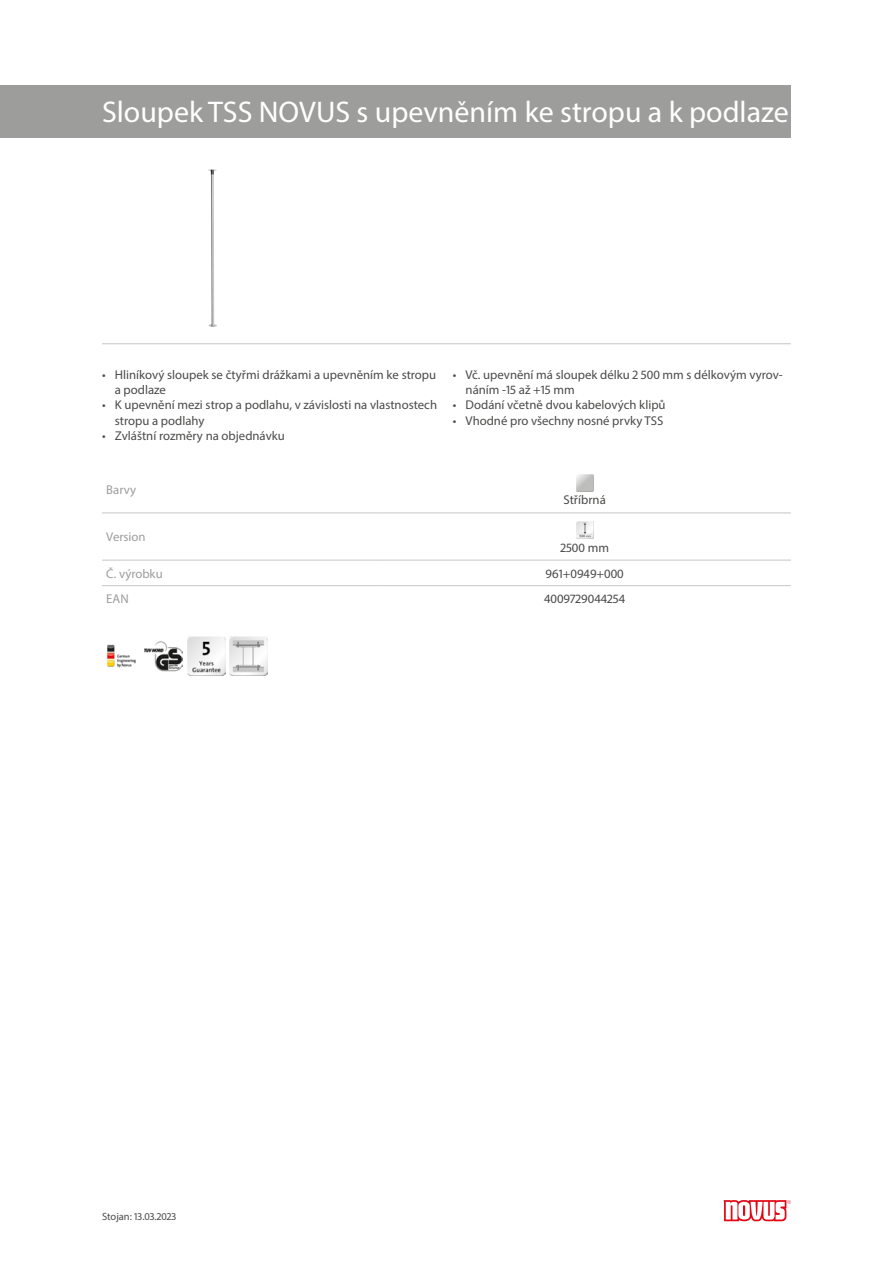
<style>
.page{position:relative;width:893px;height:1263px;background:#fff}
.page>*{position:absolute;margin:0;border:0;box-sizing:border-box;transform-origin:0 0}
.Produktname{font:30px "Myriad Pro";color:#fff}
.Produkttabelle_Zentr{font:12.75px/15.3px "Myriad Pro";color:#4a4a49}
.Produkttabelle_Links{font:12.75px "Myriad Pro";color:#9d9d9c}
.Farbildtext{font:12.75px "Myriad Pro";color:#4a4a49}
.t1{font:10.5px "Myriad Pro";color:#4a4a49}
</style>
<div class="page">
<img style="left:208px;top:169px;width:9px;height:158px">
<hr style="left:102px;top:343px;width:689px;height:1px;background:#c6c6c6">
<img style="left:107px;top:644px;width:29px;height:24px">
<img style="left:145px;top:641px;width:38px;height:31px">
<img style="left:187px;top:637px;width:38px;height:38px">
<img style="left:230px;top:637px;width:38px;height:38px">
<svg style="left:724px;top:1200px;width:67px;height:21px"></svg>
<div style="left:0;top:85px;width:791px;height:53px;background:#9d9d9c"></div>
<hr style="left:102px;top:512px;width:276px;height:1px;background:#c6c6c6">
<hr style="left:378px;top:512px;width:413px;height:1px;background:#c6c6c6">
<hr style="left:102px;top:560px;width:276px;height:1px;background:#c6c6c6">
<hr style="left:378px;top:560px;width:413px;height:1px;background:#c6c6c6">
<hr style="left:102px;top:585px;width:276px;height:1px;background:#c6c6c6">
<hr style="left:378px;top:585px;width:413px;height:1px;background:#c6c6c6">
<img style="left:576px;top:474px;width:17px;height:17px">
<img style="left:576px;top:521px;width:17px;height:17px">
<p class="Produktname" style="left:102px;top:94px;width:688px">Sloupek TSS NOVUS s upevněním ke stropu a k podlaze</p>
<p class="Produkttabelle_Zentr" style="left:115px;top:367px;width:323px;text-indent:-13px">• Hliníkový sloupek se čtyřmi drážkami a upevněním ke stropu a podlaze</p>
<p class="Produkttabelle_Zentr" style="left:115px;top:397px;width:324px;text-indent:-13px">• K upevnění mezi strop a podlahu, v závislosti na vlastnostech stropu a podlahy</p>
<p class="Produkttabelle_Zentr" style="left:102px;top:428px;width:184px">• Zvláštní rozměry na objednávku</p>
<p class="Produkttabelle_Links" style="left:106px;top:482px;width:31px">Barvy</p>
<p class="Produkttabelle_Links" style="left:106px;top:529px;width:41px">Version</p>
<p class="Produkttabelle_Zentr" style="left:466px;top:367px;width:318px;text-indent:-13px">• Vč. upevnění má sloupek délku 2 500 mm s délkovým vyrov&shy;náním -15 až +15 mm</p>
<p class="Produkttabelle_Zentr" style="left:453px;top:397px;width:214px">• Dodání včetně dvou kabelových klipů</p>
<p class="Produkttabelle_Zentr" style="left:453px;top:413px;width:212px">• Vhodné pro všechny nosné prvky TSS</p>
<p class="Farbildtext" style="left:563px;top:492px;width:44px">Stříbrná</p>
<p class="Farbildtext" style="left:560px;top:539px;width:50px">2500 mm</p>
<p class="Produkttabelle_Links" style="left:106px;top:565px;width:58px">Č. výrobku</p>
<p class="Produkttabelle_Zentr" style="left:546px;top:565px;width:80px">961+0949+000</p>
<p class="Produkttabelle_Links" style="left:106px;top:591px;width:24px">EAN</p>
<p class="Produkttabelle_Zentr" style="left:544px;top:591px;width:83px">4009729044254</p>
<p class="t1" style="left:102px;top:1210px;width:76px">Stojan: 13.03.2023</p>
</div>
